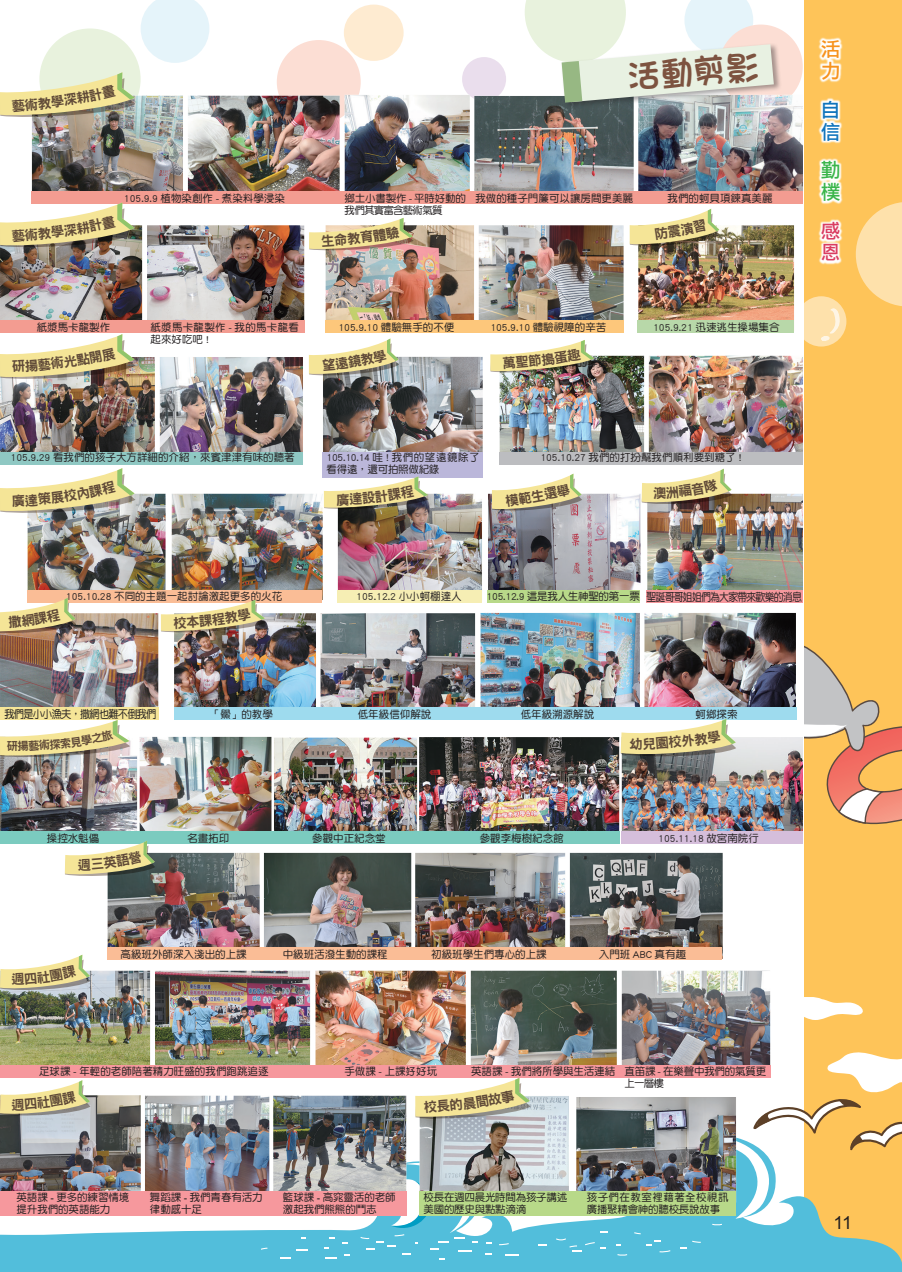
<style>
.page{position:relative;width:902px;height:1272px;background:#fff}
.page>*{position:absolute;margin:0;border:0;box-sizing:border-box;transform-origin:0 0}
.t1{font:33px "DF Fang Yuan Std W7";color:#7d5340}
.t2{font:19.65px/21.8px "DF Li Hei Std W5";color:#f7931d}
.t3{font:19.65px/21.8px "DF Li Hei Std W5";color:#1074bc}
.t4{font:19.65px/21.8px "DF Li Hei Std W5";color:#3ab54a}
.t5{font:19.65px/21.8px "DF Li Hei Std W5";color:#da3d61}
.t6{font:18px "Arial";color:#231f20}
.t7{font:11.4px "DF Hei Std W9";color:#604a38}
.t8{font:11.25px "DF Yuan Std W5";letter-spacing:-.075em;color:#231f20;scale:.87 1}
.t9{font:11.25px "DF Yuan Std W5";letter-spacing:-.075em;color:#231f20;scale:.91 1}
.t10{font:10.5px/12px "DF Yuan Std W5";color:#231f20}
.t11{font:10.5px/12px "DF Yuan Std W5";letter-spacing:-.025em;color:#231f20}
.t12{font:10.5px/12px "DF Yuan Std W5";letter-spacing:.025em;color:#231f20}
.t13{font:10.5px "DF Yuan Std W5";letter-spacing:-.075em;color:#231f20}
.s1{font-family:"DFPPOP1 W7 A Po In 4 BFW"}
</style>
<div class="page">
<div style="left:804px;top:0;width:97px;height:1271px;background:#fec459"></div>
<svg style="left:802px;top:1225px;width:99px;height:46px;fill:#52bedb"></svg>
<svg style="left:804px;top:997px;width:59px;height:23px"></svg>
<svg style="left:796px;top:296px;width:50px;height:50px"></svg>
<svg style="left:821px;top:317px;width:18px;height:24px"></svg>
<svg style="left:895px;top:202px;width:6px;height:104px"></svg>
<img style="left:802px;top:37px;width:93px;height:280px">
<svg style="left:802px;top:1052px;width:99px;height:173px"></svg>
<svg style="left:804px;top:645px;width:97px;height:180px"></svg>
<img style="left:0;top:4px;width:802px;height:1267px">
<div style="left:32px;top:191px;width:770px;height:13px;background:#f39c91"></div>
<div style="left:0;top:320px;width:304px;height:13px;background:#f39c91"></div>
<div style="left:326px;top:320px;width:298px;height:13px;background:#fdc77b"></div>
<div style="left:637px;top:320px;width:157px;height:13px;background:#b8d8a9"></div>
<div style="left:0;top:451px;width:302px;height:13px;background:#8fc8c3"></div>
<div style="left:322px;top:451px;width:160px;height:26px;background:#bbb7da"></div>
<div style="left:500px;top:451px;width:303px;height:13px;background:#bcbdc0"></div>
<div style="left:174px;top:707px;width:622px;height:13px;background:#9edbee"></div>
<div style="left:0;top:831px;width:619px;height:13px;background:#7bcbbf"></div>
<div style="left:108px;top:947px;width:614px;height:13px;background:#fabd96"></div>
<div style="left:0;top:1065px;width:770px;height:13px;background:#f6989d"></div>
<div style="left:0;top:1190px;width:406px;height:25px;background:#f6989d"></div>
<div style="left:420px;top:1190px;width:316px;height:25px;background:#b8d989"></div>
<div style="left:0;top:707px;width:158px;height:13px;background:#f5e597"></div>
<div style="left:621px;top:831px;width:181px;height:13px;background:#d5bedb"></div>
<div style="left:28px;top:590px;width:294px;height:13px;background:#fabd96"></div>
<div style="left:338px;top:590px;width:144px;height:13px;background:#f6eeb4"></div>
<div style="left:488px;top:590px;width:152px;height:13px;background:#b8d989"></div>
<div style="left:646px;top:590px;width:156px;height:13px;background:#f6989d"></div>
<div style="left:561px;top:43px;width:220px;height:66px;background:#231f20;opacity:.4"></div>
<svg style="left:524px;top:0;width:249px;height:103px"></svg>
<img style="left:0;top:174px;width:136px;height:109px">
<img style="left:0;top:0;width:209px;height:153px">
<img style="left:0;top:306px;width:136px;height:108px">
<img style="left:0;top:440px;width:136px;height:108px">
<img style="left:0;top:690px;width:130px;height:101px">
<svg style="left:407px;top:1055px;width:124px;height:93px"></svg>
<img style="left:613px;top:695px;width:124px;height:90px">
<img style="left:303px;top:204px;width:111px;height:74px">
<img style="left:317px;top:454px;width:112px;height:82px">
<img style="left:155px;top:577px;width:111px;height:83px">
<img style="left:484px;top:317px;width:111px;height:83px">
<img style="left:302px;top:322px;width:99px;height:76px">
<img style="left:622px;top:204px;width:100px;height:64px">
<svg style="left:485px;top:458px;width:99px;height:75px"></svg>
<svg style="left:58px;top:824px;width:99px;height:74px"></svg>
<img style="left:0;top:938px;width:93px;height:74px">
<svg style="left:0;top:1064px;width:93px;height:73px"></svg>
<img style="left:635px;top:464px;width:99px;height:62px">
<img style="left:0;top:581px;width:78px;height:74px">
<p class="t10" style="left:124px;top:192px;width:162px">105.9.9 植物染創作 - 煮染料學浸染</p>
<p class="t1" style="left:626px;top:58px;width:133px;rotate:-4deg">活動剪影</p>
<p class="t10" style="left:344px;top:192px;width:123px">鄉土小書製作 - 平時好動的</p>
<p class="t10" style="left:475px;top:192px;width:159px">我做的種子門簾可以讓房間更美麗</p>
<p class="t10" style="left:667px;top:192px;width:106px">我們的蚵貝項鍊真美麗</p>
<p class="t13" style="left:344px;top:204px;width:99px">我們其實富含藝術氣質</p>
<p class="t10" style="left:37px;top:321px;width:75px">紙漿馬卡龍製作</p>
<p class="t10" style="left:338px;top:321px;width:117px">105.9.10 體驗無手的不便</p>
<p class="t10" style="left:490px;top:321px;width:117px">105.9.10 體驗視障的辛苦</p>
<p class="t10" style="left:653px;top:321px;width:128px">105.9.21 迅速逃生操場集合</p>
<p class="t10" style="left:492px;top:356px;width:117px">105.9.10 體驗視障的辛苦</p>
<p class="t12" style="left:150px;top:321px;width:150px">紙漿馬卡龍製作 - 我的馬卡龍看起來好吃吧 !</p>
<p class="t10" style="left:11px;top:451px;width:285px">105.9.29 看我們的孩子大方詳細的介紹，來賓津津有味的聽著</p>
<p class="t11" style="left:326px;top:451px;width:155px">105.10.14 哇 ! 我們的望遠鏡除了看得遠，還可拍照做紀錄</p>
<p class="t10" style="left:540px;top:451px;width:203px">105.10.27 我們的打扮幫我們順利要到糖了 !</p>
<h2 class="t2" style="left:820px;top:38px;width:20px">活力</h2>
<h2 class="t3" style="left:820px;top:99px;width:20px">自信</h2>
<h2 class="t4" style="left:820px;top:159px;width:21px">勤樸</h2>
<h2 class="t5" style="left:820px;top:219px;width:20px">感恩</h2>
<p class="t10" style="left:66px;top:590px;width:218px">105.10.28 不同的主題一起討論激起更多的火花</p>
<p class="t10" style="left:356px;top:590px;width:107px">105.12.2 小小蚵棚達人</p>
<p class="t8" style="left:646px;top:591px;width:180px">聖誕哥哥姐姐們為大家帶來歡樂的消息</p>
<p class="t11" style="left:486px;top:590px;width:155px">105.12.9 這是我人生神聖的第一票</p>
<p class="t9" style="left:4px;top:708px;width:169px">我們是小小漁夫，撒網也難不倒我們</p>
<p class="t7" style="left:7px;top:740px;width:13px">研</p>
<p class="t10" style="left:210px;top:707px;width:64px">「鱟」的教學</p>
<p class="t10" style="left:358px;top:707px;width:75px">低年級信仰解說</p>
<p class="t10" style="left:520px;top:707px;width:75px">低年級溯源解說</p>
<p class="t10" style="left:695px;top:707px;width:43px">蚵鄉探索</p>
<p class="t10" style="left:187px;top:831px;width:43px">名畫拓印</p>
<p class="t10" style="left:479px;top:831px;width:85px">參觀李梅樹紀念館</p>
<p class="t10" style="left:658px;top:831px;width:102px">105.11.18 故宮南院行</p>
<p class="t10" style="left:47px;top:831px;width:54px">操控水魁儡</p>
<p class="t10" style="left:312px;top:831px;width:75px">參觀中正紀念堂</p>
<p class="t10" style="left:121px;top:947px;width:127px">高級班外師深入淺出的上課</p>
<p class="t10" style="left:283px;top:947px;width:106px">中級班活潑生動的課程</p>
<p class="t10" style="left:431px;top:947px;width:117px">初級班學生們專心的上課</p>
<p class="t10" style="left:598px;top:947px;width:89px">入門班 ABC 真有趣</p>
<p class="t10" style="left:39px;top:1065px;width:231px">足球課 - 年輕的老師陪著精力旺盛的我們跑跳追逐</p>
<p class="t10" style="left:344px;top:1065px;width:94px">手做課 - 上課好好玩</p>
<p class="t10" style="left:471px;top:1065px;width:145px">英語課 - 我們將所學與生活連結</p>
<p class="t10" style="left:624px;top:1065px;width:144px">直笛課 - 在樂聲中我們的氣質更上一層樓</p>
<p class="t10" style="left:17px;top:1191px;width:114px">英語課 <span class="s1">-</span> 更多的練習情境</p>
<p class="t10" style="left:17px;top:1203px;width:95px">提升我們的英語能力</p>
<p class="t10" style="left:150px;top:1191px;width:114px">舞蹈課 <span class="s1">-</span> 我們青春有活力</p>
<p class="t10" style="left:150px;top:1203px;width:54px">律動感十足</p>
<p class="t10" style="left:283px;top:1191px;width:114px">籃球課 <span class="s1">-</span> 高窕靈活的老師</p>
<p class="t10" style="left:283px;top:1203px;width:95px">激起我們熊熊的鬥志</p>
<p class="t11" style="left:423px;top:1191px;width:145px">校長在週四晨光時間為孩子講述</p>
<p class="t11" style="left:423px;top:1203px;width:104px">美國的歷史與點點滴滴</p>
<p class="t10" style="left:586px;top:1191px;width:143px">孩子們在教室裡藉著全校視訊廣播聚精會神的聽校長說故事</p>
<h3 class="t6" style="left:833px;top:1210px;width:20px">11</h3>
</div>
